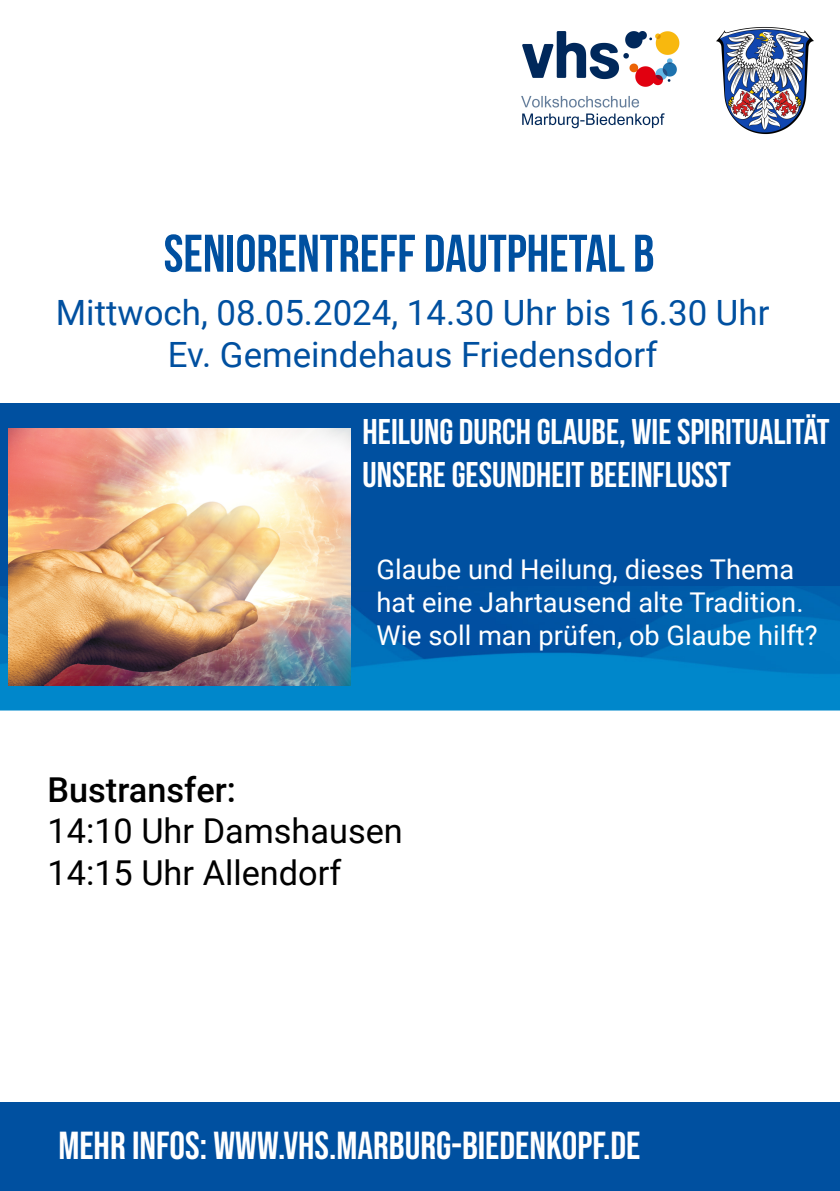
<style>
.page{position:relative;width:840px;height:1191px;background:#fff}
.page>*{position:absolute;margin:0;border:0;box-sizing:border-box;transform-origin:0 0}
.t1{font:700 52.8px "Bebas Neue";color:#0050a0}
.t2{font:39px "Bebas Neue";color:#fff}
.t3{font:700 35.8px/42.8px "Bebas Neue";color:#fff}
.t4{font:34.8px/41.8px "Roboto";color:#0050a0;text-align:center}
.t5{font:34.2px/41.2px "Roboto";color:#000}
.t6{font:500 34.2px "Roboto";color:#000}
.t7{font:27.2px/32.6px "Roboto";color:#fff}
</style>
<div class="page">
<div style="left:0;top:403px;width:839px;height:307px;background:#0050a0"></div>
<img style="left:0;top:586px;width:839px;height:124px">
<div style="left:0;top:1101px;width:839px;height:89px;background:#0050a0"></div>
<img style="left:716px;top:27px;width:98px;height:107px">
<img style="left:521px;top:31px;width:159px;height:98px">
<img style="left:8px;top:428px;width:342px;height:257px">
<h1 class="t1" style="left:163px;top:224px;width:492px">SENIORENTREFF DAUTPHETAL B</h1>
<p class="t4" style="left:56px;top:290px;width:714px">Mittwoch, 08.05.2024, 14.30 Uhr bis 16.30 Uhr<br>Ev. Gemeindehaus Friedensdorf</p>
<h3 class="t3" style="left:362px;top:410px;width:468px">HEILUNG DURCH GLAUBE, WIE SPIRITUALITÄT<br>UNSERE GESUNDHEIT BEEINFLUSST</h3>
<p class="t7" style="left:376px;top:552px;width:442px">Glaube und Heilung, dieses Thema hat eine Jahrtausend alte Tradition.<br>Wie soll man prüfen, ob Glaube hilft?</p>
<p class="t6" style="left:47px;top:766px;width:190px">Bustransfer:</p>
<p class="t5" style="left:47px;top:809px;width:356px">14:10 Uhr Damshausen<br>14:15 Uhr Allendorf</p>
<h2 class="t2" style="left:58px;top:1123px;width:583px">MEHR INFOS: WWW.VHS.MARBURG-BIEDENKOPF.DE</h2>
</div>
